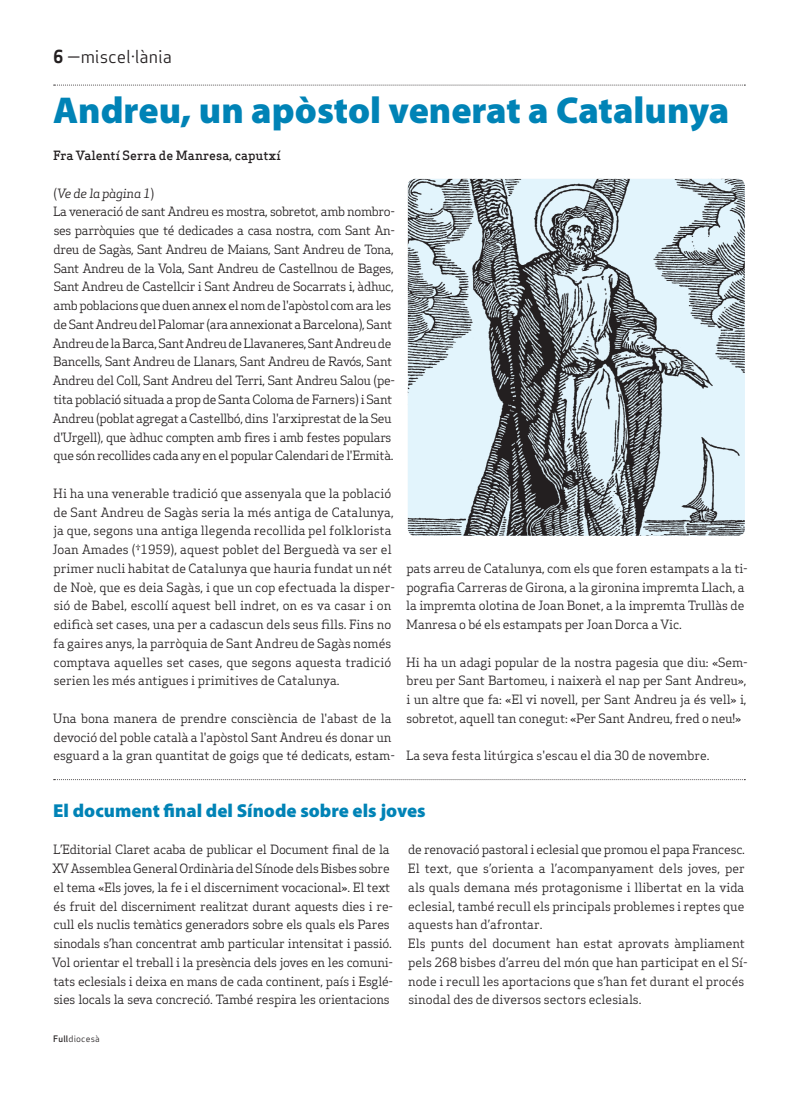
<style>
.page{position:relative;width:798px;height:1099px;background:#fff}
.page>*{position:absolute;margin:0;border:0;box-sizing:border-box;transform-origin:0 0}
.Titulars{font:900 37.5px "Myriad Pro";color:#0083b6}
.Titular_Petit{font:900 18.75px "Myriad Pro";color:#0083b6}
.Capçalera{font:17.5px "Apex Sans Book T";color:#231f20}
.Text_General{font:12.5px/18.8px "Apex Serif";letter-spacing:-.02em;color:#231f20}
.Text_General-2{font:12.5px/18.8px "Apex Serif";color:#231f20}
.Autors{font:500 12.5px "Apex Serif";color:#231f20}
.Text_General-3{font:italic 12.5px "Apex Serif";letter-spacing:-.02em;color:#231f20}
.Data_Peu{font:8.75px "Apex Sans Book T";letter-spacing:.02em;color:#231f20}
.s1{font-family:"Apex Sans Bold T"}
.s2{font-style:normal}
.s3{font-family:"Apex Sans Medium T"}
</style>
<div class="page">
<img style="left:407px;top:179px;width:337px;height:357px">
<svg style="left:54px;top:85px;width:691px;height:1px"></svg>
<svg style="left:54px;top:779px;width:691px;height:1px"></svg>
<p class="Capçalera" style="left:53px;top:46px;width:120px"><span class="s1">6</span> —miscel·lània</p>
<p class="Titulars" style="left:53px;top:85px;width:677px">Andreu, un apòstol venerat a Catalunya</p>
<p class="Autors" style="left:53px;top:148px;width:229px">Fra Valentí Serra de Manresa, caputxí</p>
<p class="Text_General-3" style="left:53px;top:185px;width:102px"><span class="s2">(</span>Ve de la pàgina 1<span class="s2">)</span></p>
<p class="Text_General" style="left:53px;top:202px;width:343px">La veneració de sant Andreu es mostra, sobretot, amb nombro&shy;ses parròquies que té dedicades a casa nostra, com Sant An&shy;dreu de Sagàs, Sant Andreu de Maians, Sant Andreu de Tona, Sant Andreu de la Vola, Sant Andreu de Castellnou de Bages, Sant Andreu de Castellcir i Sant Andreu de Socarrats i, àdhuc, amb poblacions que duen annex el nom de l'apòstol com ara les de Sant Andreu del Palomar (ara annexionat a Barcelona), Sant Andreu de la Barca, Sant Andreu de Llavaneres, Sant Andreu de Bancells, Sant Andreu de Llanars, Sant Andreu de Ravós, Sant Andreu del Coll, Sant Andreu del Terri, Sant Andreu Salou (pe&shy;tita població situada a prop de Santa Coloma de Farners) i Sant Andreu (poblat agregat a Castellbó, dins l'arxiprestat de la Seu d'Urgell), que àdhuc compten amb fires i amb festes populars que són recollides cada any en el popular Calendari de l'Ermità.</p>
<p class="Text_General-2" style="left:52px;top:483px;width:344px">Hi ha una venerable tradició que assenyala que la població de Sant Andreu de Sagàs seria la més antiga de Catalunya, ja que, segons una antiga llegenda recollida pel folklorista Joan Amades (†1959), aquest poblet del Berguedà va ser el primer nucli habitat de Catalunya que hauria fundat un nét de Noè, que es deia Sagàs, i que un cop efectuada la disper&shy;sió de Babel, escollí aquest bell indret, on es va casar i on edificà set cases, una per a cadascun dels seus fills. Fins no fa gaires anys, la parròquia de Sant Andreu de Sagàs només comptava aquelles set cases, que segons aquesta tradició serien les més antigues i primitives de Catalunya.</p>
<p class="Text_General" style="left:53px;top:708px;width:343px">Una bona manera de prendre consciència de l'abast de la devoció del poble català a l'apòstol Sant Andreu és donar un esguard a la gran quantitat de goigs que té dedicats, estam-</p>
<p class="Text_General" style="left:406px;top:558px;width:343px">pats arreu de Catalunya, com els que foren estampats a la ti&shy;pografia Carreras de Girona, a la gironina impremta Llach, a la impremta olotina de Joan Bonet, a la impremta Trullàs de Manresa o bé els estampats per Joan Dorca a Vic.</p>
<p class="Text_General" style="left:406px;top:652px;width:343px;text-align:justify">Hi ha un adagi popular de la nostra pagesia que diu: «Sem&shy;breu per Sant Bartomeu, i naixerà el nap per Sant Andreu», i un altre que fa: «El vi novell, per Sant Andreu ja és vell» i, sobretot, aquell tan conegut: «Per Sant Andreu, fred o neu!»</p>
<p class="Text_General-2" style="left:406px;top:746px;width:305px">La seva festa litúrgica s'escau el dia 30 de novembre.</p>
<p class="Titular_Petit" style="left:53px;top:797px;width:374px">El document final del Sínode sobre els joves</p>
<p class="Text_General" style="left:52px;top:840px;width:342px">L’Editorial Claret acaba de publicar el Document final de la XV Assemblea General Ordinària del Sínode dels Bisbes sobre el tema «Els joves, la fe i el discerniment vocacional». El text és fruit del discerniment realitzat durant aquests dies i re&shy;cull els nuclis temàtics generadors sobre els quals els Pares sinodals s’han concentrat amb particular intensitat i passió.<br>Vol orientar el treball i la presència dels joves en les comuni&shy;tats eclesials i deixa en mans de cada continent, país i Esglé&shy;sies locals la seva concreció. També respira les orientacions</p>
<p class="Text_General" style="left:408px;top:840px;width:338px">de renovació pastoral i eclesial que promou el papa Francesc.</p>
<p class="Text_General" style="left:408px;top:858px;width:338px;text-align:justify">El text, que s’orienta a l’acompanyament dels joves, per als quals demana més protagonisme i llibertat en la vida eclesial, també recull els principals problemes i reptes que aquests han d’afrontar.</p>
<p class="Text_General-2" style="left:408px;top:933px;width:341px">Els punts del document han estat aprovats àmpliament pels 268 bisbes d’arreu del món que han participat en el Sí&shy;node i recull les aportacions que s’han fet durant el procés sinodal des de diversos sectors eclesials.</p>
<p class="Data_Peu" style="left:53px;top:1032px;width:48px"><span class="s3">Full</span>diocesà</p>
</div>
